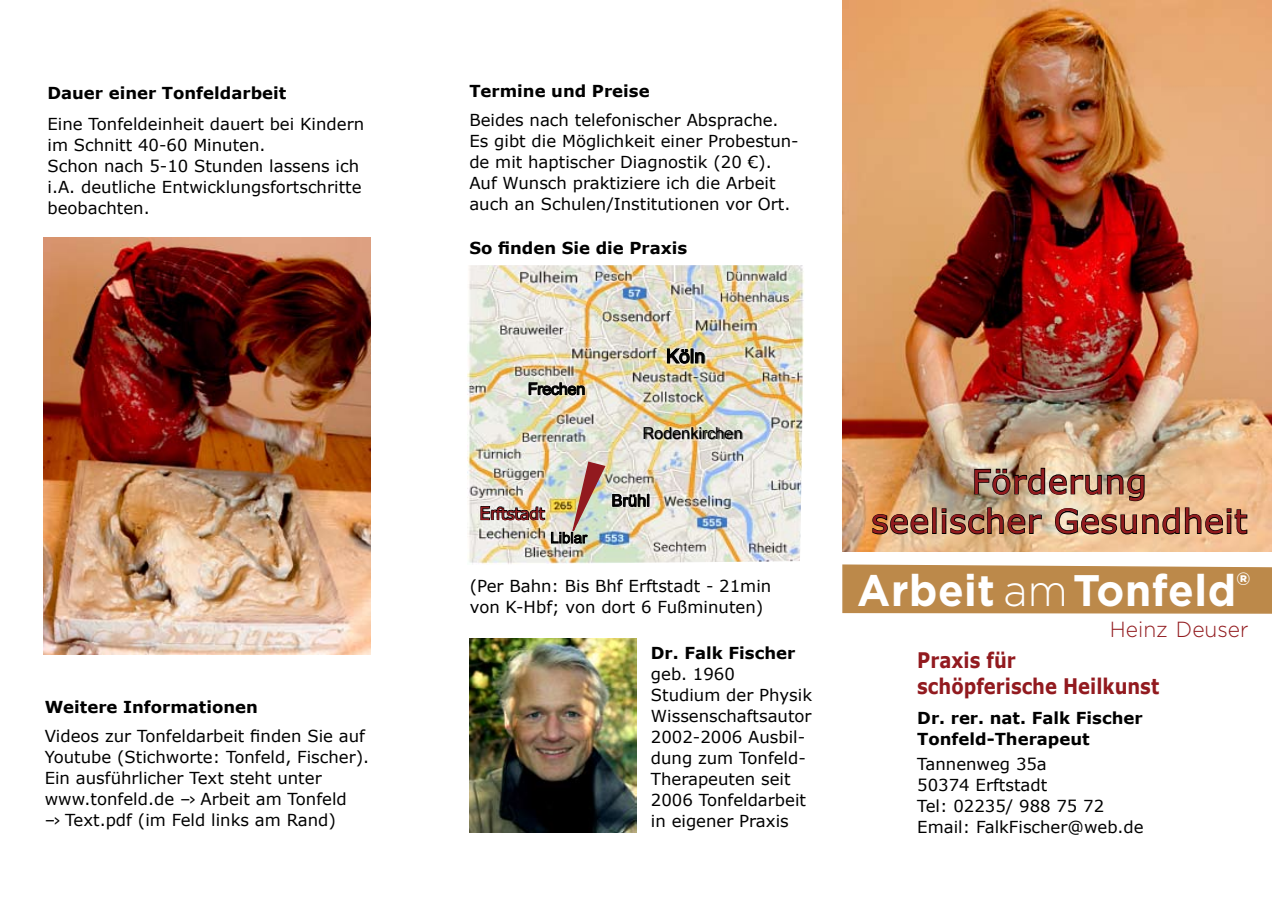
<style>
.page{position:relative;width:1272px;height:902px;background:#fff}
.page>*{position:absolute;margin:0;border:0;box-sizing:border-box;transform-origin:0 0}
.t1{font:700 44.1px "Gotham";letter-spacing:.01em;color:#fff;scale:.95 1}
.t2{font:33px/39.6px "Verdana";letter-spacing:.02em;color:#921b1f;text-align:center}
.t3{font:300 21.9px "Gotham";color:#921b1f;scale:.96 1}
.t4{font:700 21.45px/25.5px "Verdana";color:#921a1f;scale:.84 1}
.t5{font:19.5px "Arial";color:#000}
.t6{font:16.5px/21px "Verdana";color:#000}
.t7{font:700 16.5px/21px "Verdana";color:#000}
.t8{font:16.5px "Arial";letter-spacing:-.015em;color:#000}
.t9{font:16.5px "Verdana";letter-spacing:-.05em;color:#921a1f}
.t10{font:15px "Arial";color:#000}
.s1{font-size:18px}
.s2{font-family:"Arial";font-size:18px}
.s3{font-weight:300}
</style>
<div class="page">
<img style="left:469px;top:638px;width:167px;height:194px">
<div style="left:842px;top:564px;width:429px;height:50px;background:#bc894a"></div>
<img style="left:842px;top:0;width:429px;height:551px">
<img style="left:44px;top:237px;width:326px;height:417px">
<img style="left:467px;top:265px;width:337px;height:299px">
<svg style="left:612px;top:493px;width:37px;height:14px"></svg>
<svg style="left:528px;top:382px;width:57px;height:13px"></svg>
<svg style="left:666px;top:348px;width:38px;height:16px"></svg>
<img style="left:480px;top:460px;width:126px;height:84px">
<svg style="left:871px;top:513px;width:58px;height:22px"></svg>
<div style="left:932px;top:507px;width:4px;height:27px;border:2px solid #000"></div>
<svg style="left:941px;top:467px;width:306px;height:68px;background:#b59a7a"></svg>
<p class="t7" style="left:47px;top:83px;width:240px">Dauer einer Tonfeldarbeit</p>
<p class="t6" style="left:47px;top:113px;width:318px">Eine Tonfeldeinheit dauert bei Kindern im Schnitt 40-60 Minuten.<br>Schon nach 5-10 Stunden lassens ich i.A. deutliche Entwicklungsfortschritte beobachten.</p>
<p class="t7" style="left:45px;top:696px;width:215px">Weitere Informationen</p>
<p class="t6" style="left:45px;top:725px;width:326px">Videos zur Tonfeldarbeit finden Sie auf Youtube (Stichworte: Tonfeld, Fischer).<br>Ein ausführlicher Text steht unter www.tonfeld.de –› Arbeit am Tonfeld<br>–› Text.pdf (im Feld links am Rand)</p>
<p class="t7" style="left:469px;top:80px;width:182px">Termine und Preise</p>
<p class="t6" style="left:469px;top:109px;width:331px">Beides nach telefonischer Absprache.<br>Es gibt die Möglichkeit einer Probestun&shy;de mit haptischer Diagnostik (20 €).<br>Auf Wunsch praktiziere ich die Arbeit auch an Schulen/Institutionen vor Ort.</p>
<p class="t7" style="left:469px;top:237px;width:219px">So finden Sie die Praxis</p>
<p class="t8" style="left:528px;top:378px;width:59px">Frechen</p>
<p class="t9" style="left:479px;top:502px;width:67px"><span class="s1">E</span><span class="s2">r</span>ftstadt</p>
<p class="t10" style="left:550px;top:528px;width:38px">Liblar</p>
<p class="t5" style="left:666px;top:343px;width:41px">Köln</p>
<p class="t8" style="left:642px;top:422px;width:102px">Rodenkirchen</p>
<p class="t8" style="left:611px;top:489px;width:40px">Brühl</p>
<p class="t6" style="left:469px;top:575px;width:303px">(Per Bahn: Bis Bhf Erftstadt - 21min von K-Hbf; von dort 6 Fußminuten)</p>
<p class="t7" style="left:651px;top:642px;width:146px">Dr. Falk Fischer</p>
<p class="t6" style="left:651px;top:663px;width:163px">geb. 1960<br>Studium der Physik<br>Wissenschaftsautor<br>2002-2006 Ausbil&shy;dung zum Tonfeld-<br>Therapeuten seit<br>2006 Tonfeldarbeit in eigener Praxis</p>
<h2 class="t2" style="left:871px;top:461px;width:377px">Förderung<br>seelischer Gesundheit</h2>
<h1 class="t1" style="left:857px;top:560px;width:415px">Arbeit <span class="s3">am</span> Tonfeld<sup>®</sup></h1>
<h3 class="t3" style="left:1109px;top:615px;width:146px">Heinz Deuser</h3>
<h3 class="t4" style="left:917px;top:647px;width:289px">Praxis für schöpferische Heilkunst</h3>
<p class="t7" style="left:917px;top:707px;width:227px">Dr. rer. nat. Falk Fischer<br>Tonfeld-Therapeut</p>
<p class="t6" style="left:917px;top:753px;width:228px">Tannenweg 35a<br>50374 Erftstadt<br>Tel: 02235/ 988 75 72<br>Email: FalkFischer@web.de</p>
</div>
